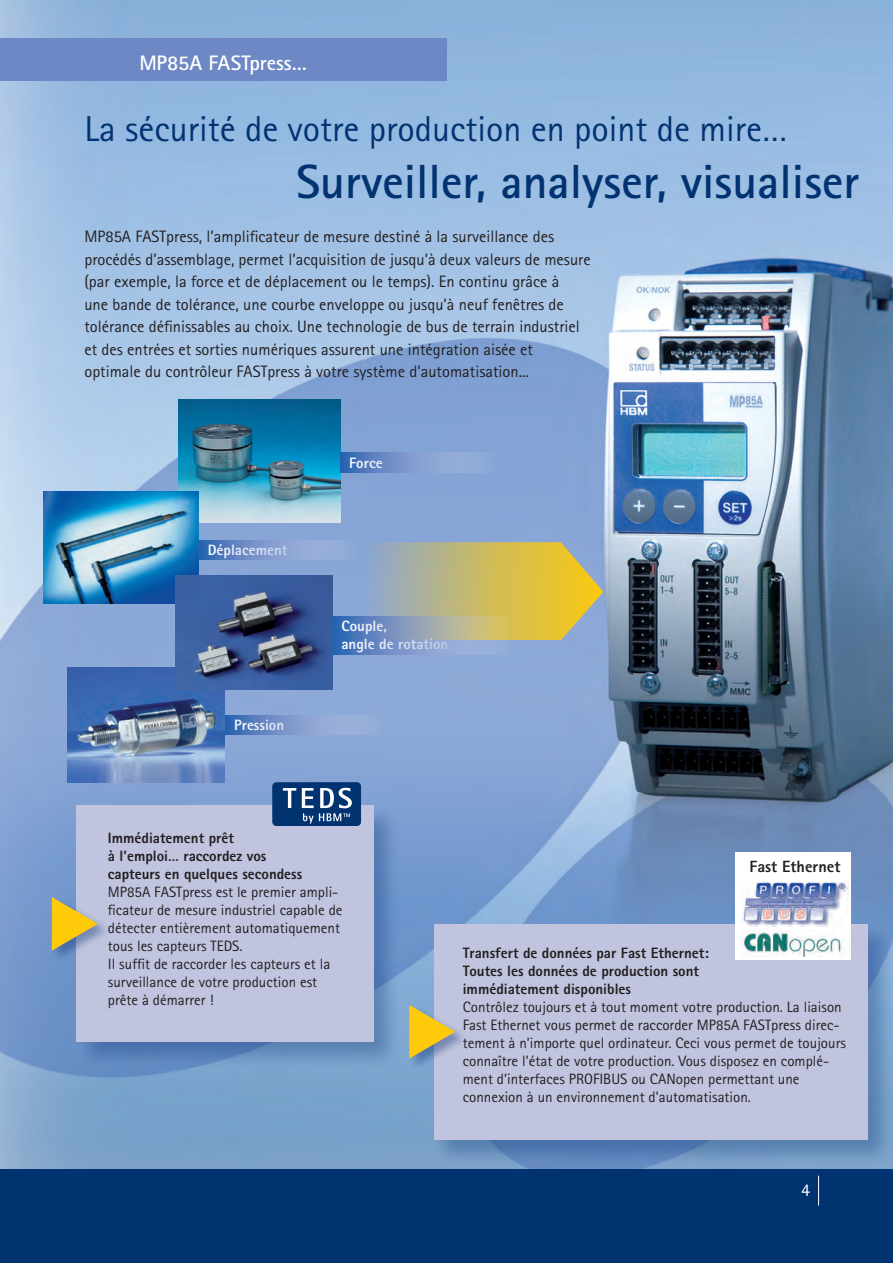
<style>
.page{position:relative;width:893px;height:1263px;background:#fff}
.page>*{position:absolute;margin:0;border:0;box-sizing:border-box;transform-origin:0 0}
.t1{font:700 48px "Rotis Sans Serif";color:#013371}
.t2{font:36px "Rotis Sans Serif";color:#013371}
.t3{font:700 21px "Agfa Rotis Sans Serif";color:#fff}
.t4{font:18px "Agfa Rotis Sans Serif";color:#fff}
.t5{font:16.5px/22.5px "Rotis Sans Serif";color:#231f20}
.t6{font:800 16.35px "Rotis Sans Serif";color:#231f20}
.t7{font:15px/18px "Rotis Sans Serif";color:#231f20}
.t8{font:800 15px/18px "Rotis Sans Serif";color:#231f20}
.t9{font:800 15px/18px "Rotis Sans Serif";color:#fff}
</style>
<div class="page">
<img style="left:0;top:0;width:893px;height:1169px">
<div style="left:75px;top:804px;width:326px;height:265px;background:#052d6f;opacity:.3"></div>
<div style="left:77px;top:806px;width:297px;height:236px;background:#c0c4de"></div>
<div style="left:432px;top:922px;width:461px;height:244px;background:#052d6f;opacity:.3"></div>
<div style="left:434px;top:924px;width:433px;height:216px;background:#c0c4de"></div>
<img style="left:179px;top:400px;width:161px;height:122px">
<img style="left:44px;top:491px;width:155px;height:113px">
<img style="left:67px;top:667px;width:158px;height:115px">
<img style="left:175px;top:575px;width:157px;height:115px">
<svg style="left:358px;top:542px;width:245px;height:98px;background:#beb678"></svg>
<div style="left:408px;top:1004px;width:60px;height:67px;background:#052d6f;opacity:.4"></div>
<svg style="left:409px;top:1005px;width:46px;height:53px"></svg>
<div style="left:50px;top:896px;width:61px;height:67px;background:#052d6f;opacity:.4"></div>
<svg style="left:52px;top:897px;width:46px;height:54px"></svg>
<div style="left:0;top:1169px;width:893px;height:94px;background:#013371"></div>
<svg style="left:818px;top:1176px;width:1px;height:29px"></svg>
<div style="left:0;top:38px;width:446px;height:43px;background:#6d88c5"></div>
<svg style="left:199px;top:540px;width:157px;height:19px;background:#7897cc"></svg>
<svg style="left:225px;top:715px;width:158px;height:19px;background:#7a98cc"></svg>
<svg style="left:340px;top:453px;width:157px;height:19px;background:#7695cb"></svg>
<div style="left:273px;top:783px;width:88px;height:42px;background:#013371;border-radius:4px"></div>
<div style="left:273px;top:783px;width:88px;height:42px;border:1px solid #013371;border-radius:4px"></div>
<svg style="left:283px;top:788px;width:13px;height:20px"></svg>
<svg style="left:302px;top:788px;width:50px;height:36px"></svg>
<div style="left:736px;top:852px;width:115px;height:108px;background:#fff"></div>
<img style="left:743px;top:882px;width:105px;height:44px">
<img style="left:741px;top:930px;width:104px;height:27px">
<svg style="left:333px;top:617px;width:181px;height:38px;background:#899cb2"></svg>
<h3 class="t3" style="left:139px;top:50px;width:169px">MP85A FASTpress…</h3>
<h2 class="t2" style="left:84px;top:108px;width:705px">La sécurité de votre production en point de mire…</h2>
<h1 class="t1" style="left:296px;top:152px;width:565px">Surveiller, analyser, visualiser</h1>
<p class="t5" style="left:84px;top:225px;width:508px">MP85A FASTpress, l’amplificateur de mesure destiné à la surveillance des procédés d’assemblage, permet l’acquisition de jusqu’à deux valeurs de mesure (par exemple, la force et de déplacement ou le temps). En continu grâce à<br>une bande de tolérance, une courbe enveloppe ou jusqu’à neuf fenêtres de tolérance définissables au choix. Une technologie de bus de terrain industriel et des entrées et sorties numériques assurent une intégration aisée et optimale du contrôleur FASTpress à votre système d’automatisation...</p>
<p class="t9" style="left:208px;top:540px;width:81px">Déplacement</p>
<p class="t9" style="left:234px;top:715px;width:51px">Pression</p>
<p class="t9" style="left:349px;top:453px;width:35px">Force</p>
<p class="t9" style="left:341px;top:617px;width:108px">Couple,<br>angle de rotation</p>
<p class="t8" style="left:108px;top:829px;width:196px">Immédiatement prêt<br>à l’emploi… raccordez vos capteurs en quelques secondess</p>
<p class="t7" style="left:108px;top:883px;width:236px">MP85A FASTpress est le premier ampli&shy;ficateur de mesure industriel capable de détecter entièrement automatiquement tous les capteurs TEDS.<br>Il suffit de raccorder les capteurs et la surveillance de votre production est prête à démarrer !</p>
<p class="t6" style="left:750px;top:856px;width:92px">Fast Ethernet</p>
<p class="t8" style="left:463px;top:944px;width:248px">Transfert de données par Fast Ethernet:<br>Toutes les données de production sont immédiatement disponibles</p>
<p class="t7" style="left:463px;top:998px;width:385px">Contrôlez toujours et à tout moment votre production. La liaison Fast Ethernet vous permet de raccorder MP85A FASTpress direc&shy;tement à n’importe quel ordinateur. Ceci vous permet de toujours connaître l’état de votre production. Vous disposez en complé&shy;ment d’interfaces PROFIBUS ou CANopen permettant une connexion à un environnement d’automatisation.</p>
<p class="t4" style="left:801px;top:1179px;width:10px">4</p>
</div>
